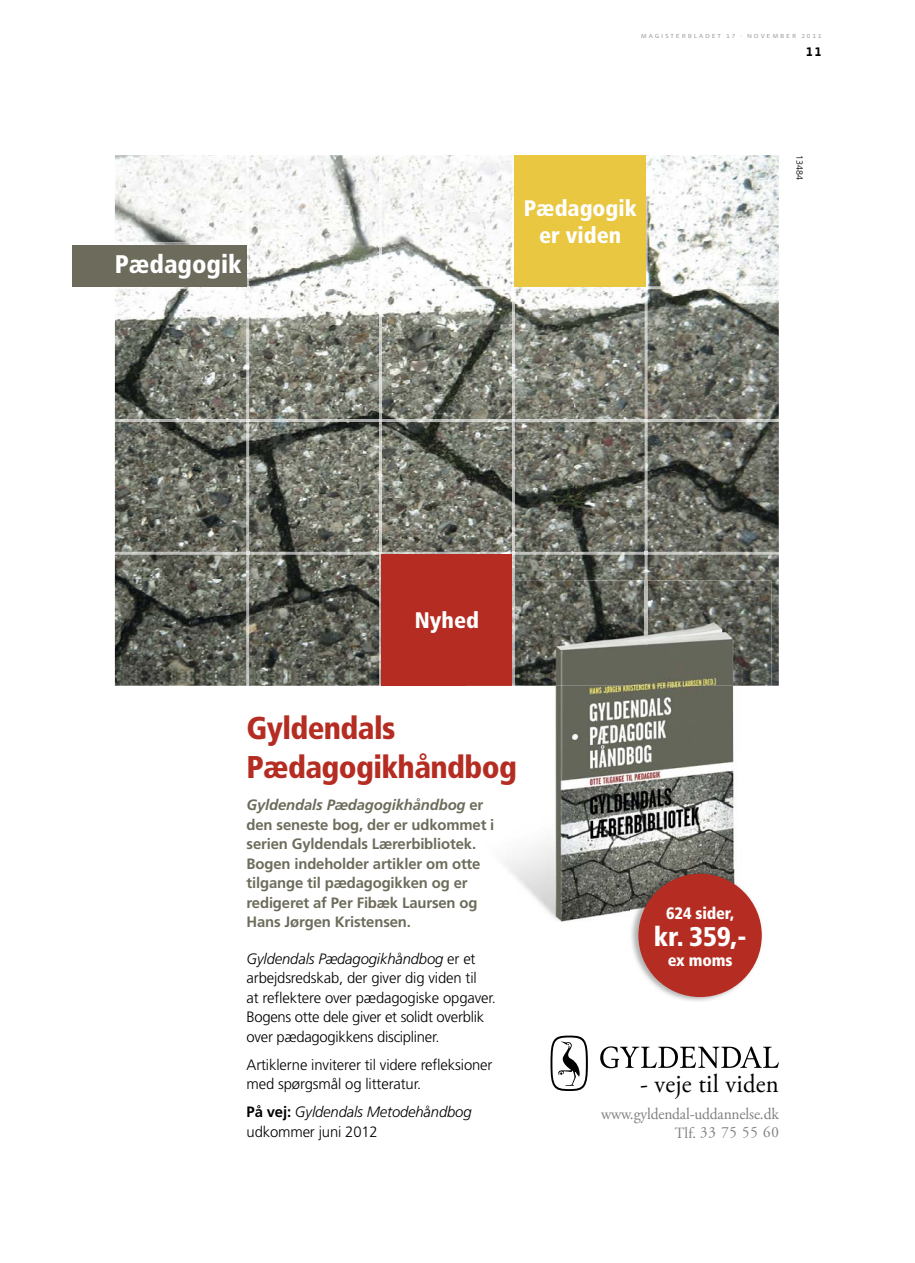
<style>
.page{position:relative;width:915px;height:1263px;background:#fff}
.page>*{position:absolute;margin:0;border:0;box-sizing:border-box;transform-origin:0 0}
.t1{font:900 condensed 31.5px/38.4px "Frutiger";letter-spacing:-.02em;color:#b52d22}
.t2{font:900 condensed 27px "Frutiger";color:#fff}
.t3{font:25.95px "Adobe Garamond Pro";letter-spacing:.01em;color:#000;scale:.95 1}
.t4{font:900 condensed 25.5px "Frutiger";color:#fff}
.t5{font:900 condensed 22.5px/27px "Frutiger";color:#fff;text-align:center}
.t6{font:900 condensed 16.5px "Frutiger";letter-spacing:-.01em;color:#fff}
.t7{font:16.2px "Adobe Garamond Pro";letter-spacing:-.01em;color:#808080;scale:.95 1}
.t8{font:15.6px "Adobe Garamond Pro";letter-spacing:.06em;color:#808080;scale:.95 1}
.t9{font:300 15px/19.5px "Frutiger";letter-spacing:-.01em;color:#000}
.t10{font:700 15px/19.5px "Frutiger";letter-spacing:-.01em;color:#6d6c5c}
.t11{font:italic 300 15px/19.5px "Frutiger";letter-spacing:-.01em;color:#000}
.t12{font:700 12.75px "Vista Sans OT";color:#000}
.t13{font:300 9px "Frutiger";color:#000}
.t14{font:6px "Vista Sans OT";letter-spacing:.25em;color:#979898;scale:1.2 1}
.s1{font-style:italic}
.s2{font-weight:700;font-style:normal}
.s3{font-style:normal}
</style>
<div class="page">
<img style="left:115px;top:155px;width:459px;height:424px">
<img style="left:574px;top:155px;width:204px;height:477px">
<img style="left:115px;top:579px;width:264px;height:107px">
<img style="left:771px;top:632px;width:7px;height:54px">
<img style="left:246px;top:155px;width:3px;height:531px">
<img style="left:379px;top:155px;width:2px;height:531px">
<img style="left:512px;top:155px;width:2px;height:425px">
<img style="left:644px;top:155px;width:3px;height:425px">
<img style="left:115px;top:287px;width:663px;height:2px">
<img style="left:115px;top:419px;width:663px;height:3px">
<img style="left:115px;top:552px;width:663px;height:2px">
<img style="left:115px;top:242px;width:131px;height:3px">
<div style="left:72px;top:245px;width:174px;height:42px;background:#6d6c5c"></div>
<svg style="left:600px;top:1046px;width:178px;height:22px"></svg>
<svg style="left:550px;top:1035px;width:37px;height:56px"></svg>
<div style="left:381px;top:554px;width:131px;height:132px;background:#b52d22"></div>
<div style="left:514px;top:155px;width:131px;height:132px;background:#e9c741"></div>
<img style="left:504px;top:580px;width:267px;height:342px">
<img style="left:466px;top:580px;width:46px;height:106px">
<img style="left:466px;top:612px;width:11px;height:21px">
<img style="left:629px;top:869px;width:133px;height:132px">
<div style="left:638px;top:874px;width:123px;height:123px;background:#b52d22;border-radius:50%"></div>
<h3 class="t4" style="left:115px;top:254px;width:128px">Pædagogik</h3>
<p class="t14" style="left:640px;top:33px;width:152px">MAGISTERBLADET 17 · NOVEMBER 2011</p>
<p class="t12" style="left:805px;top:45px;width:17px">11</p>
<h3 class="t5" style="left:523px;top:196px;width:114px">Pædagogik er viden</h3>
<p class="t13" style="left:803px;top:155px;width:27px;rotate:90deg">13484</p>
<h3 class="t5" style="left:414px;top:609px;width:66px">Nyhed</h3>
<h1 class="t1" style="left:246px;top:712px;width:272px">Gyldendals<br>Pædagogikhåndbog</h1>
<p class="t10" style="left:246px;top:796px;width:249px"><span class="s1">Gyldendals Pædagogikhåndbog</span> er den seneste bog, der er udkommet i serien Gyldendals Lærerbibliotek.<br>Bogen indeholder artikler om otte tilgange til pædagogikken og er redigeret af Per Fibæk Laursen og<br>Hans Jørgen Kristensen.</p>
<p class="t9" style="left:246px;top:950px;width:251px"><span class="s1">Gyldendals Pædagogikhåndbog</span> er et arbejdsredskab, der giver dig viden til<br>at reflektere over pædagogiske opgaver.<br>Bogens otte dele giver et solidt overblik over pædagogikkens discipliner.</p>
<p class="t9" style="left:246px;top:1056px;width:247px">Artiklerne inviterer til videre refleksioner med spørgsmål og litteratur.</p>
<p class="t11" style="left:246px;top:1103px;width:226px"><span class="s2">På vej:</span> Gyldendals Metodehåndbog <span class="s3">udkommer juni 2012</span></p>
<p class="t6" style="left:666px;top:907px;width:70px">624 sider,</p>
<h2 class="t2" style="left:653px;top:926px;width:94px">kr. 359,-</h2>
<p class="t6" style="left:667px;top:953px;width:66px">ex moms</p>
<h3 class="t3" style="left:640px;top:1073px;width:147px">- veje til viden</h3>
<p class="t7" style="left:601px;top:1107px;width:188px">www.gyldendal-uddannelse.dk</p>
<p class="t8" style="left:674px;top:1125px;width:111px">Tlf. 33 75 55 60</p>
</div>
